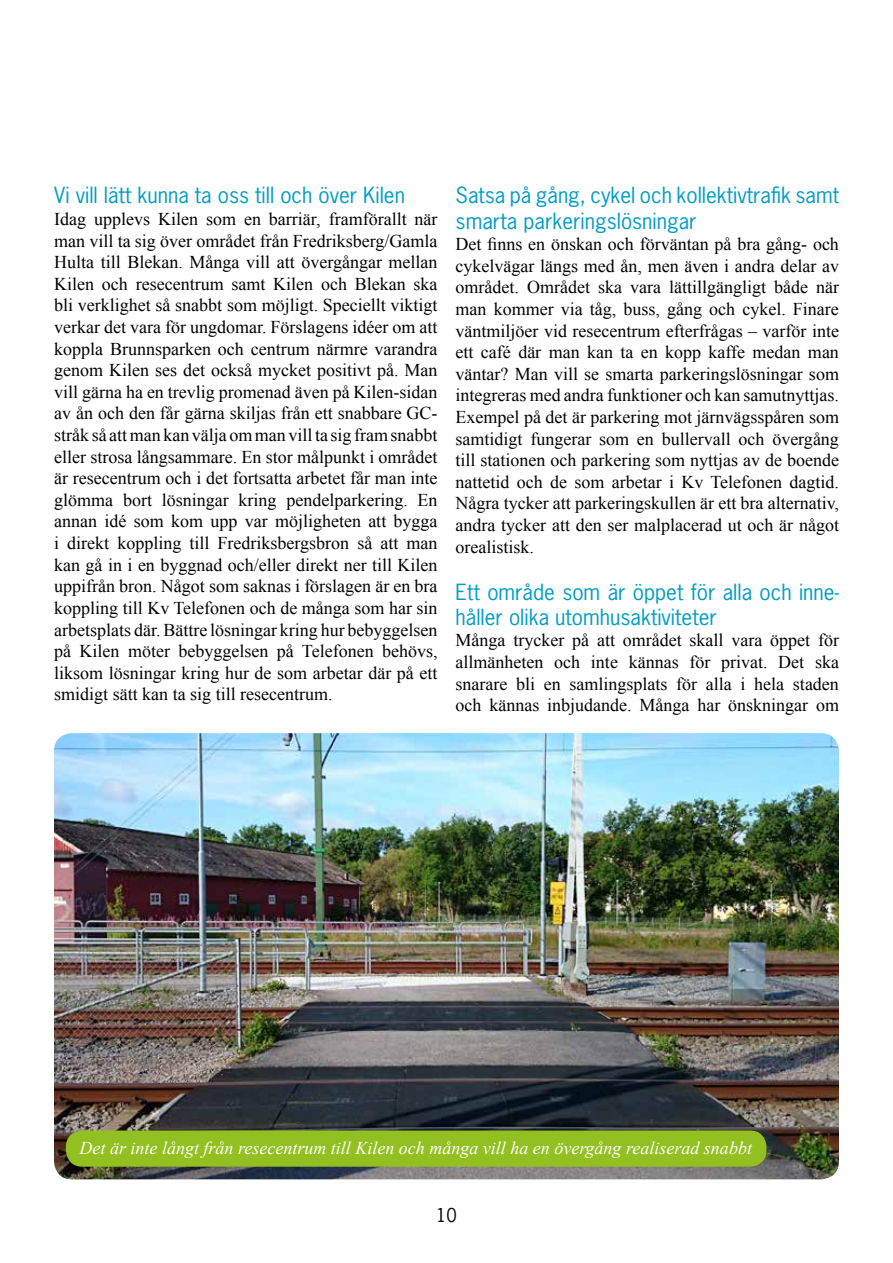
<style>
.page{position:relative;width:893px;height:1263px;background:#fff}
.page>*{position:absolute;margin:0;border:0;box-sizing:border-box;transform-origin:0 0}
.t1{font:21px/25.2px "News Gothic Std";color:#009dc5}
.t2{font:18px/21.6px "Times New Roman";color:#020203;text-align:justify}
.t3{font:italic 18px "Times New Roman";color:#fff}
.t4{font:18px "News Gothic Std";color:#000}
</style>
<div class="page">
<img style="left:54px;top:733px;width:785px;height:446px">
<div style="left:66px;top:1130px;width:700px;height:37px;background:#92c020;border-radius:16px"></div>
<p class="t1" style="left:54px;top:183px;width:352px">Vi vill lätt kunna ta oss till och över Kilen</p>
<p class="t2" style="left:54px;top:208px;width:385px">Idag upplevs Kilen som en barriär, framförallt när man vill ta sig över området från Fredriksberg/Gamla Hulta till Blekan. Många vill att övergångar mellan Kilen och resecentrum samt Kilen och Blekan ska bli verklighet så snabbt som möjligt. Speciellt viktigt verkar det vara för ungdomar. Förslagens idéer om att koppla Brunnsparken och centrum närmre varandra genom Kilen ses det också mycket positivt på. Man vill gärna ha en trevlig promenad även på Kilen-sidan av ån och den får gärna skiljas från ett snabbare GC&shy;stråk så att man kan välja om man vill ta sig fram snabbt eller strosa långsammare. En stor målpunkt i området är resecentrum och i det fortsatta arbetet får man inte glömma bort lösningar kring pendelparkering. En annan idé som kom upp var möjligheten att bygga i direkt koppling till Fredriksbergsbron så att man kan gå in i en byggnad och/eller direkt ner till Kilen uppifrån bron. Något som saknas i förslagen är en bra koppling till Kv Telefonen och de många som har sin arbetsplats där. Bättre lösningar kring hur bebyggelsen på Kilen möter bebyggelsen på Telefonen behövs, liksom lösningar kring hur de som arbetar där på ett smidigt sätt kan ta sig till resecentrum.</p>
<p class="t1" style="left:456px;top:183px;width:385px">Satsa på gång, cykel och kollektivtrafik samt smarta parkeringslösningar</p>
<p class="t2" style="left:456px;top:233px;width:385px">Det finns en önskan och förväntan på bra gång- och cykelvägar längs med ån, men även i andra delar av området. Området ska vara lättillgängligt både när man kommer via tåg, buss, gång och cykel. Finare väntmiljöer vid resecentrum efterfrågas – varför inte ett café där man kan ta en kopp kaffe medan man väntar? Man vill se smarta parkeringslösningar som integreras med andra funktioner och kan samutnyttjas.<br>Exempel på det är parkering mot järnvägsspåren som samtidigt fungerar som en bullervall och övergång till stationen och parkering som nyttjas av de boende nattetid och de som arbetar i Kv Telefonen dagtid.<br>Några tycker att parkeringskullen är ett bra alternativ, andra tycker att den ser malplacerad ut och är något orealistisk.</p>
<p class="t1" style="left:456px;top:579px;width:385px">Ett område som är öppet för alla och inne&shy;håller olika utomhusaktiviteter</p>
<p class="t2" style="left:456px;top:629px;width:385px">Många trycker på att området skall vara öppet för allmänheten och inte kännas för privat. Det ska snarare bli en samlingsplats för alla i hela staden och kännas inbjudande. Många har önskningar om</p>
<p class="t3" style="left:80px;top:1136px;width:674px">Det är inte långt från resecentrum till Kilen och många vill ha en övergång realiserad snabbt</p>
<p class="t4" style="left:436px;top:1203px;width:22px">10</p>
</div>
